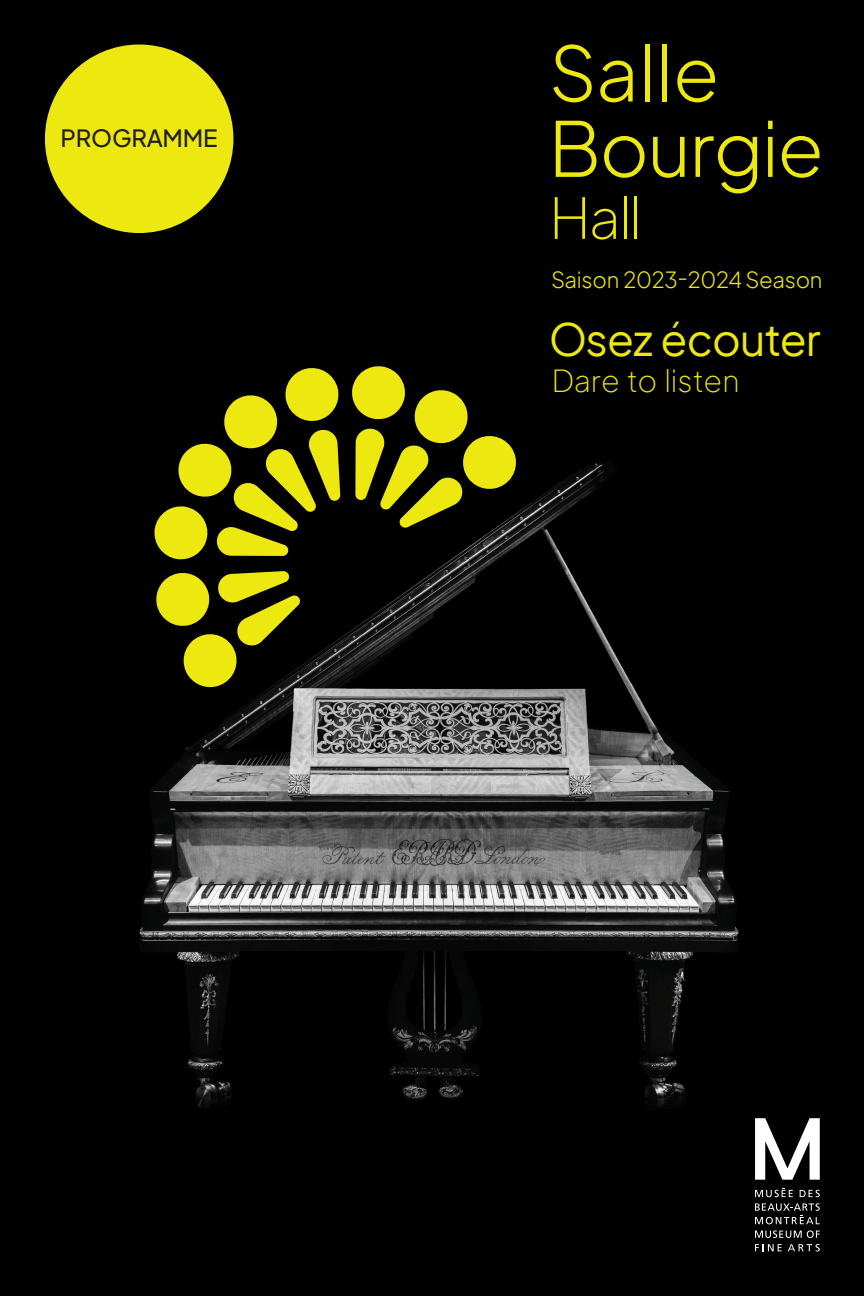
<style>
.page{position:relative;width:864px;height:1296px;background:#000001}
.page>*{position:absolute;margin:0;border:0;box-sizing:border-box;transform-origin:0 0}
.t1{font:300 75.4px/75.4px "Plus Jakarta Sans";letter-spacing:-.02em;color:#ece810}
.t2{font:200 56px "Plus Jakarta Sans";color:#ece810}
.t3{font:44px "Plus Jakarta Sans";letter-spacing:-.02em;color:#ece810}
.t4{font:200 30px "Plus Jakarta Sans";color:#ece810}
.t5{font:500 24px "Plus Jakarta Sans";letter-spacing:-.01em;color:#231f20}
.t6{font:300 22px "Plus Jakarta Sans";letter-spacing:-.01em;color:#ece810}
</style>
<div class="page">
<img style="left:85px;top:159px;width:702px;height:1066px">
<svg style="left:154px;top:570px;width:147px;height:121px"></svg>
<svg style="left:350px;top:364px;width:170px;height:164px"></svg>
<svg style="left:152px;top:365px;width:189px;height:196px"></svg>
<svg style="left:755px;top:1118px;width:65px;height:62px"></svg>
<svg style="left:800px;top:1190px;width:20px;height:7px"></svg>
<svg style="left:755px;top:1230px;width:65px;height:8px"></svg>
<svg style="left:755px;top:1244px;width:27px;height:7px"></svg>
<svg style="left:788px;top:1244px;width:32px;height:7px"></svg>
<svg style="left:755px;top:1203px;width:65px;height:21px"></svg>
<svg style="left:755px;top:1188px;width:38px;height:9px"></svg>
<div style="left:45px;top:45px;width:188px;height:188px;background:#ece810;border-radius:50%"></div>
<p class="t5" style="left:61px;top:118px;width:159px">PROGRAMME</p>
<h1 class="t1" style="left:549px;top:31px;width:277px">Salle<br>Bourgie</h1>
<h2 class="t2" style="left:549px;top:175px;width:94px">Hall</h2>
<p class="t6" style="left:551px;top:262px;width:273px">Saison 2023-2024 Season</p>
<h3 class="t3" style="left:549px;top:304px;width:274px">Osez écouter</h3>
<h3 class="t4" style="left:552px;top:357px;width:189px">Dare to listen</h3>
</div>
